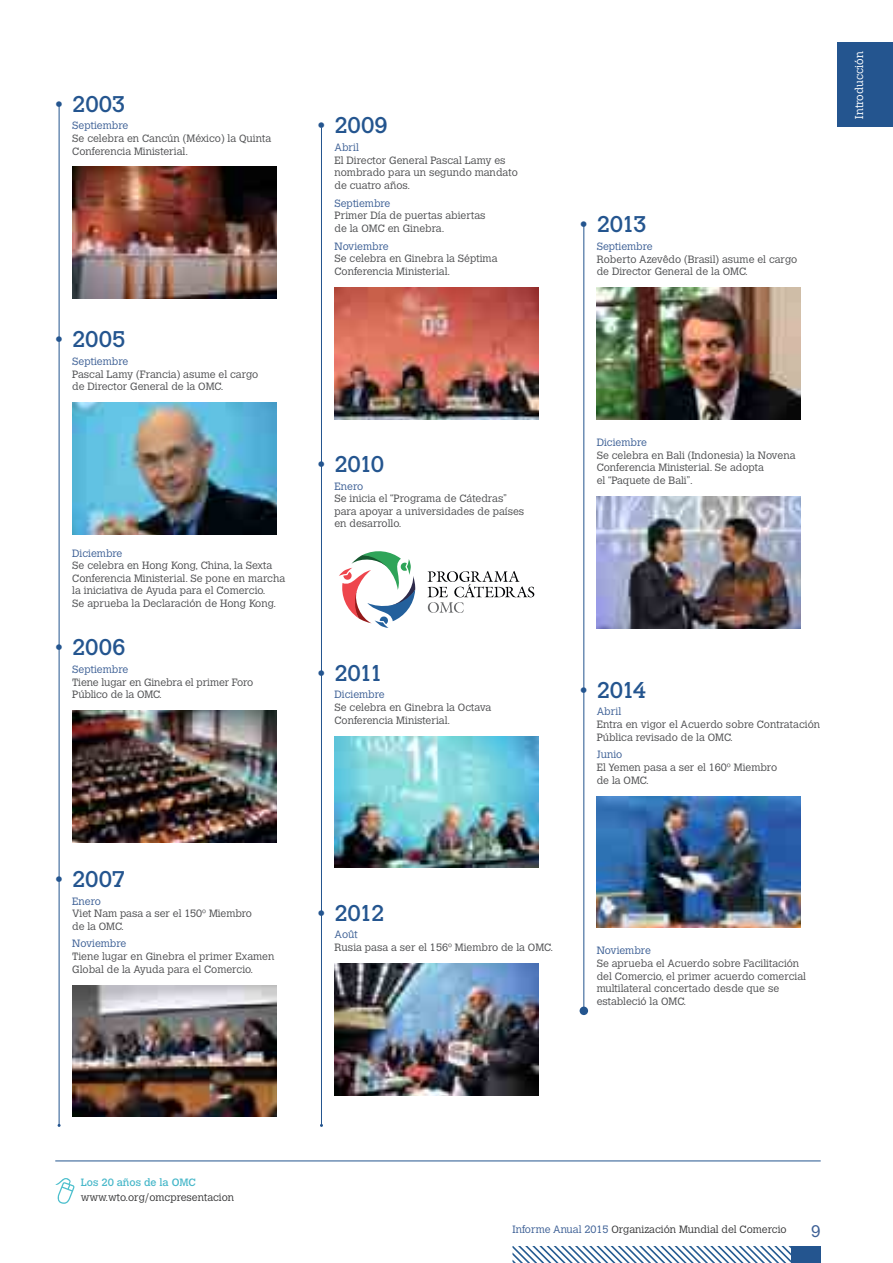
<style>
.page{position:relative;width:893px;height:1263px;background:#fff}
.page>*{position:absolute;margin:0;border:0;box-sizing:border-box;transform-origin:0 0}
.t1{font:22.5px "Calvert MT Std";letter-spacing:-.01em;color:#24558f}
.t2{font:300 16.5px "Calvert MT Std";color:#3c5f95}
.t3{font:300 11.25px "Calvert MT Std";color:#fff}
.t4{font:300 10.5px/12.6px "Calvert MT Std";color:#4e4f51}
.t5{font:300 10.5px "Calvert MT Std";color:#3c5f95}
.t6{font:300 10.5px "Calvert MT Std";color:#383839}
.t7{font:10.5px "Calvert MT Std";color:#47b7c9}
.s1{color:#3c5f95}
</style>
<div class="page">
<hr style="left:59px;top:102px;width:1px;height:1023px;background:#24558f">
<hr style="left:583px;top:225px;width:1px;height:784px;background:#24558f">
<hr style="left:321px;top:128px;width:1px;height:997px;background:#24558f">
<img style="left:72px;top:167px;width:204px;height:132px">
<img style="left:72px;top:403px;width:204px;height:131px">
<img style="left:72px;top:711px;width:204px;height:131px">
<img style="left:72px;top:985px;width:204px;height:132px">
<img style="left:334px;top:287px;width:205px;height:132px">
<svg style="left:339px;top:551px;width:76px;height:77px"></svg>
<svg style="left:427px;top:571px;width:107px;height:42px"></svg>
<img style="left:334px;top:736px;width:205px;height:132px">
<img style="left:334px;top:963px;width:205px;height:132px">
<img style="left:597px;top:288px;width:204px;height:132px">
<img style="left:597px;top:496px;width:204px;height:132px">
<img style="left:597px;top:796px;width:204px;height:132px">
<div style="left:580px;top:1006px;width:8px;height:9px;background:#24558f;border-radius:50%"></div>
<hr style="left:55px;top:1160px;width:766px;height:1px;background:#24558f">
<div style="left:791px;top:1246px;width:30px;height:16px;background:#24558f"></div>
<svg style="left:512px;top:1246px;width:279px;height:16px"></svg>
<svg style="left:55px;top:1178px;width:19px;height:26px"></svg>
<div style="left:838px;top:43px;width:55px;height:84px;background:#24558f"></div>
<h1 class="t1" style="left:55px;top:95px;width:72px">• 2003</h1>
<p class="t5" style="left:72px;top:122px;width:57px">Septiembre</p>
<p class="t4" style="left:72px;top:133px;width:200px">Se celebra en Cancún (México) la Quinta<br>Conferencia Ministerial.</p>
<h1 class="t1" style="left:55px;top:330px;width:72px">• 2005</h1>
<p class="t5" style="left:72px;top:357px;width:57px">Septiembre</p>
<p class="t4" style="left:72px;top:368px;width:188px">Pascal Lamy (Francia) asume el cargo de Director General de la OMC.</p>
<p class="t5" style="left:72px;top:549px;width:52px">Diciembre</p>
<p class="t4" style="left:72px;top:560px;width:214px">Se celebra en Hong Kong, China, la Sexta Conferencia Ministerial. Se pone en marcha la iniciativa de Ayuda para el Comercio.<br>Se aprueba la Declaración de Hong Kong.</p>
<h1 class="t1" style="left:55px;top:638px;width:72px">• 2006</h1>
<p class="t5" style="left:72px;top:665px;width:57px">Septiembre</p>
<p class="t4" style="left:72px;top:676px;width:182px">Tiene lugar en Ginebra el primer Foro<br>Público de la OMC.</p>
<h1 class="t1" style="left:317px;top:116px;width:72px">• 2009</h1>
<p class="t5" style="left:334px;top:143px;width:26px">Abril</p>
<p class="t4" style="left:334px;top:154px;width:185px">El Director General Pascal Lamy es nombrado para un segundo mandato de cuatro años.</p>
<p class="t5" style="left:334px;top:199px;width:57px">Septiembre</p>
<p class="t4" style="left:334px;top:210px;width:153px">Primer Día de puertas abiertas de la OMC en Ginebra.</p>
<p class="t5" style="left:334px;top:242px;width:56px">Noviembre</p>
<p class="t4" style="left:334px;top:253px;width:164px">Se celebra en Ginebra la Séptima<br>Conferencia Ministerial.</p>
<h1 class="t1" style="left:317px;top:455px;width:68px">• 2010</h1>
<p class="t5" style="left:334px;top:482px;width:30px">Enero</p>
<p class="t4" style="left:334px;top:493px;width:191px">Se inicia el “Programa de Cátedras” para apoyar a universidades de países en desarrollo.</p>
<h1 class="t1" style="left:317px;top:664px;width:67px">• 2011</h1>
<p class="t5" style="left:334px;top:691px;width:52px">Diciembre</p>
<p class="t4" style="left:334px;top:702px;width:158px">Se celebra en Ginebra la Octava<br>Conferencia Ministerial.</p>
<h1 class="t1" style="left:580px;top:216px;width:68px">• 2013</h1>
<p class="t5" style="left:597px;top:242px;width:57px">Septiembre</p>
<p class="t4" style="left:597px;top:254px;width:202px">Roberto Azevêdo (Brasil) asume el cargo de Director General de la OMC.</p>
<p class="t5" style="left:597px;top:438px;width:52px">Diciembre</p>
<p class="t4" style="left:597px;top:449px;width:200px">Se celebra en Bali (Indonesia) la Novena<br>Conferencia Ministerial. Se adopta<br>el “Paquete de Bali”.</p>
<h1 class="t1" style="left:580px;top:681px;width:68px">• 2014</h1>
<p class="t5" style="left:597px;top:708px;width:26px">Abril</p>
<p class="t4" style="left:597px;top:719px;width:225px">Entra en vigor el Acuerdo sobre Contratación<br>Pública revisado de la OMC.</p>
<p class="t5" style="left:597px;top:751px;width:27px">Junio</p>
<p class="t4" style="left:597px;top:762px;width:182px">El Yemen pasa a ser el 160º Miembro de la OMC.</p>
<h1 class="t1" style="left:55px;top:870px;width:71px">• 2007</h1>
<p class="t5" style="left:72px;top:897px;width:30px">Enero</p>
<p class="t4" style="left:72px;top:908px;width:181px">Viet Nam pasa a ser el 150º Miembro de la OMC.</p>
<p class="t5" style="left:72px;top:940px;width:56px">Noviembre</p>
<p class="t4" style="left:72px;top:951px;width:204px">Tiene lugar en Ginebra el primer Examen<br>Global de la Ayuda para el Comercio.</p>
<h1 class="t1" style="left:317px;top:904px;width:68px">• 2012</h1>
<p class="t5" style="left:334px;top:930px;width:25px">Août</p>
<p class="t4" style="left:334px;top:942px;width:220px">Rusia pasa a ser el 156º Miembro de la OMC.</p>
<p class="t5" style="left:597px;top:946px;width:56px">Noviembre</p>
<p class="t4" style="left:597px;top:958px;width:211px">Se aprueba el Acuerdo sobre Facilitación del Comercio, el primer acuerdo comercial multilateral concertado desde que se estableció la OMC.</p>
<p class="t3" style="left:855px;top:119px;width:69px;rotate:-90deg">Introducción</p>
<p class="t7" style="left:81px;top:1178px;width:117px">Los 20 años de la OMC</p>
<p class="t6" style="left:81px;top:1193px;width:155px">www.wto.org/omcpresentacion</p>
<p class="t6" style="left:512px;top:1225px;width:276px"><span class="s1">Informe Anual 2015</span> Organización Mundial del Comercio</p>
<h2 class="t2" style="left:811px;top:1225px;width:11px">9</h2>
</div>
